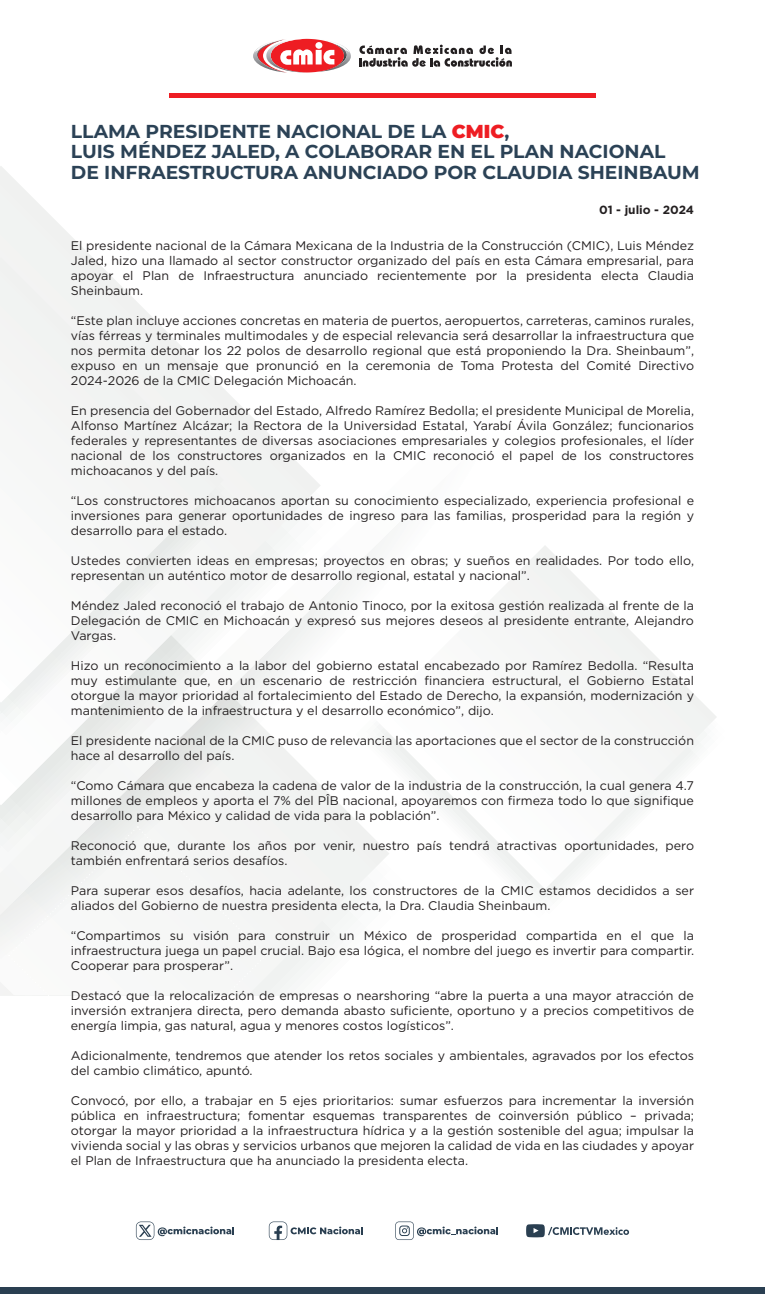
<style>
.page{position:relative;width:765px;height:1294px;background:#fff}
.page>*{position:absolute;margin:0;border:0;box-sizing:border-box;transform-origin:0 0}
.t1{font:700 18.75px/20.2px "Montserrat";color:#2b4256}
.t2{font:12.5px/15px "Gotham";color:#231f20;text-align:justify}
.t3{font:700 11.88px "Gotham";color:#231f20}
.s1{font-weight:900;color:#ee1d23}
</style>
<div class="page">
<svg style="left:0;top:166px;width:92px;height:91px"></svg>
<svg style="left:508px;top:546px;width:208px;height:343px"></svg>
<svg style="left:0;top:257px;width:224px;height:140px"></svg>
<svg style="left:267px;top:583px;width:241px;height:412px"></svg>
<svg style="left:20px;top:397px;width:485px;height:518px"></svg>
<svg style="left:0;top:455px;width:267px;height:540px"></svg>
<svg style="left:359px;top:45px;width:153px;height:22px"></svg>
<svg style="left:253px;top:39px;width:98px;height:34px"></svg>
<div style="left:169px;top:93px;width:213px;height:5px;background:#ee1d23"></div>
<div style="left:382px;top:93px;width:214px;height:5px;background:#ee1d23"></div>
<div style="left:0;top:1287px;width:765px;height:7px;background:#2a3f51"></div>
<svg style="left:136px;top:1221px;width:98px;height:19px"></svg>
<svg style="left:269px;top:1221px;width:94px;height:19px"></svg>
<svg style="left:395px;top:1221px;width:103px;height:19px"></svg>
<svg style="left:526px;top:1224px;width:103px;height:13px"></svg>
<h1 class="t1" style="left:71px;top:120px;width:630px">LLAMA PRESIDENTE NACIONAL DE LA <span class="s1">CMIC</span>,<br>LUIS MÉNDEZ JALED, A COLABORAR EN EL PLAN NACIONAL<br>DE INFRAESTRUCTURA ANUNCIADO POR CLAUDIA SHEINBAUM</h1>
<p class="t3" style="left:599px;top:202px;width:96px">01 - julio - 2024</p>
<p class="t2" style="left:71px;top:238px;width:625px">El presidente nacional de la Cámara Mexicana de la Industria de la Construcción (CMIC), Luis Méndez Jaled, hizo una llamado al sector constructor organizado del país en esta Cámara empresarial, para apoyar el Plan de Infraestructura anunciado recientemente por la presidenta electa Claudia Sheinbaum.</p>
<p class="t2" style="left:71px;top:313px;width:625px">“Este plan incluye acciones concretas en materia de puertos, aeropuertos, carreteras, caminos rurales, vías férreas y terminales multimodales y de especial relevancia será desarrollar la infraestructura que nos permita detonar los 22 polos de desarrollo regional que está proponiendo la Dra. Sheinbaum”, expuso en un mensaje que pronunció en la ceremonia de Toma Protesta del Comité Directivo 2024-2026 de la CMIC Delegación Michoacán.</p>
<p class="t2" style="left:71px;top:403px;width:625px">En presencia del Gobernador del Estado, Alfredo Ramírez Bedolla; el presidente Municipal de Morelia, Alfonso Martínez Alcázar; la Rectora de la Universidad Estatal, Yarabí Ávila González; funcionarios federales y representantes de diversas asociaciones empresariales y colegios profesionales, el líder nacional de los constructores organizados en la CMIC reconoció el papel de los constructores michoacanos y del país.</p>
<p class="t2" style="left:71px;top:493px;width:625px">“Los constructores michoacanos aportan su conocimiento especializado, experiencia profesional e inversiones para generar oportunidades de ingreso para las familias, prosperidad para la región y desarrollo para el estado.</p>
<p class="t2" style="left:71px;top:553px;width:625px">Ustedes convierten ideas en empresas; proyectos en obras; y sueños en realidades. Por todo ello, representan un auténtico motor de desarrollo regional, estatal y nacional”.</p>
<p class="t2" style="left:71px;top:598px;width:625px">Méndez Jaled reconoció el trabajo de Antonio Tinoco, por la exitosa gestión realizada al frente de la Delegación de CMIC en Michoacán y expresó sus mejores deseos al presidente entrante, Alejandro Vargas.</p>
<p class="t2" style="left:71px;top:658px;width:625px">Hizo un reconocimiento a la labor del gobierno estatal encabezado por Ramírez Bedolla. “Resulta muy estimulante que, en un escenario de restricción financiera estructural, el Gobierno Estatal otorgue la mayor prioridad al fortalecimiento del Estado de Derecho, la expansión, modernización y mantenimiento de la infraestructura y el desarrollo económico”, dijo.</p>
<p class="t2" style="left:71px;top:733px;width:625px">El presidente nacional de la CMIC puso de relevancia las aportaciones que el sector de la construcción hace al desarrollo del país.</p>
<p class="t2" style="left:71px;top:778px;width:625px">“Como Cámara que encabeza la cadena de valor de la industria de la construcción, la cual genera 4.7 millones de empleos y aporta el 7% del PÎB nacional, apoyaremos con firmeza todo lo que signifique desarrollo para México y calidad de vida para la población”.</p>
<p class="t2" style="left:71px;top:838px;width:625px">Reconoció que, durante los años por venir, nuestro país tendrá atractivas oportunidades, pero también enfrentará serios desafíos.</p>
<p class="t2" style="left:71px;top:883px;width:625px">Para superar esos desafíos, hacia adelante, los constructores de la CMIC estamos decididos a ser aliados del Gobierno de nuestra presidenta electa, la Dra. Claudia Sheinbaum.</p>
<p class="t2" style="left:71px;top:928px;width:625px">“Compartimos su visión para construir un México de prosperidad compartida en el que la infraestructura juega un papel crucial. Bajo esa lógica, el nombre del juego es invertir para compartir.<br>Cooperar para prosperar”.</p>
<p class="t2" style="left:71px;top:988px;width:625px">Destacó que la relocalización de empresas o nearshoring “abre la puerta a una mayor atracción de inversión extranjera directa, pero demanda abasto suficiente, oportuno y a precios competitivos de energía limpia, gas natural, agua y menores costos logísticos”.</p>
<p class="t2" style="left:71px;top:1048px;width:625px">Adicionalmente, tendremos que atender los retos sociales y ambientales, agravados por los efectos del cambio climático, apuntó.</p>
<p class="t2" style="left:71px;top:1093px;width:625px">Convocó, por ello, a trabajar en 5 ejes prioritarios: sumar esfuerzos para incrementar la inversión pública en infraestructura; fomentar esquemas transparentes de coinversión público – privada; otorgar la mayor prioridad a la infraestructura hídrica y a la gestión sostenible del agua; impulsar la vivienda social y las obras y servicios urbanos que mejoren la calidad de vida en las ciudades y apoyar el Plan de Infraestructura que ha anunciado la presidenta electa.</p>
</div>
